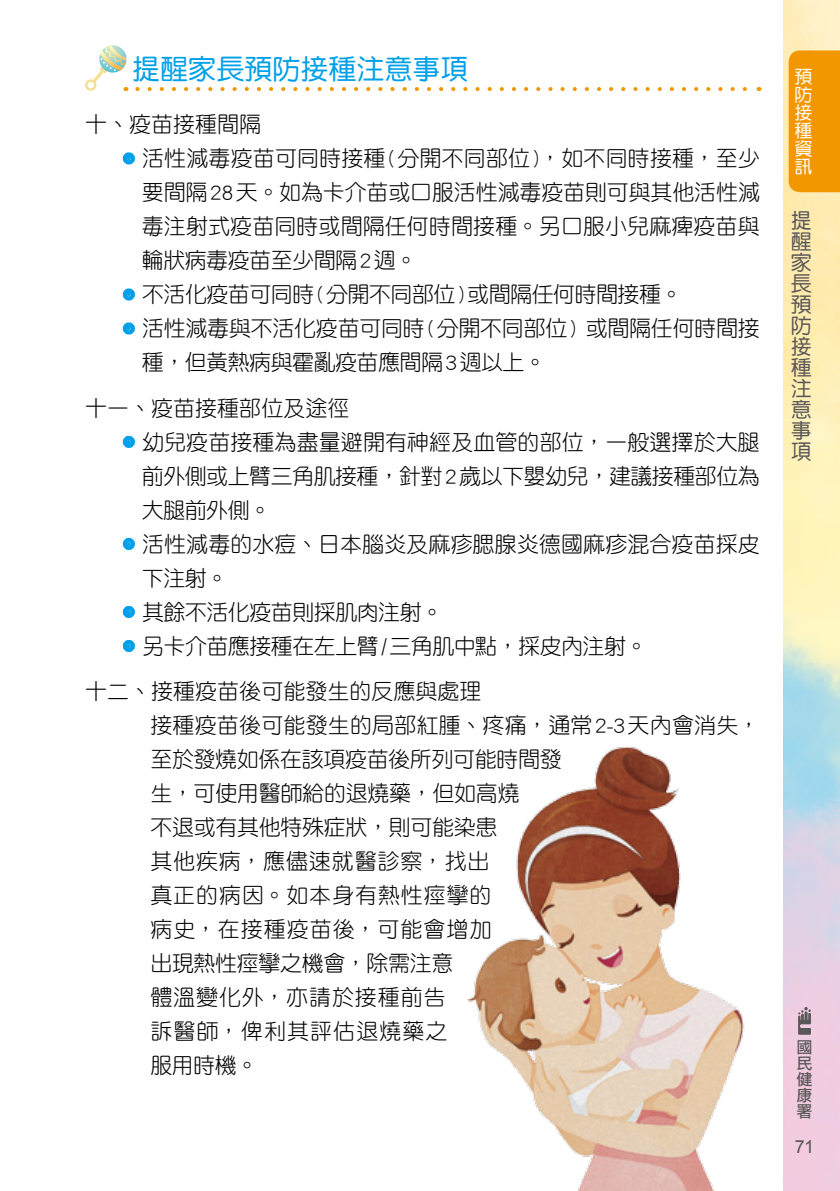
<style>
.page{position:relative;width:840px;height:1191px;background:#fff}
.page>*{position:absolute;margin:0;border:0;box-sizing:border-box;transform-origin:0 0}
.t1{font:28px "DF Yuan Std W5";color:#00a0e9}
.t2{font:22px/34px "DF Yuan Std W3";color:#000}
.t3{font:22px "DF Yuan Std W3";letter-spacing:-.025em;color:#000}
.t4{font:21px/21px "DF Yuan Std W5";color:#595757;text-align:justify}
.t5{font:18px/18px "DF Yuan Std W5";color:#fff;text-align:justify}
.t6{font:18px "Arial";color:#595757}
.t7{font:16px/16px "DF Li Hei Std W5";color:#595757;text-align:justify}
.s1{color:#00a0e9}
</style>
<div class="page">
<svg style="left:137px;top:87px;width:610px;height:4px"></svg>
<img style="left:783px;top:0;width:56px;height:1191px">
<div style="left:788px;top:50px;width:51px;height:142px;background:#f39700"></div>
<svg style="left:797px;top:1007px;width:13px;height:27px"></svg>
<svg style="left:85px;top:45px;width:41px;height:46px"></svg>
<svg style="left:122px;top:152px;width:13px;height:13px"></svg>
<svg style="left:122px;top:288px;width:13px;height:13px"></svg>
<svg style="left:122px;top:322px;width:13px;height:13px"></svg>
<svg style="left:122px;top:435px;width:13px;height:13px"></svg>
<svg style="left:122px;top:537px;width:13px;height:13px"></svg>
<svg style="left:122px;top:605px;width:13px;height:13px"></svg>
<svg style="left:122px;top:639px;width:13px;height:13px"></svg>
<img style="left:467px;top:697px;width:324px;height:494px">
<p class="t1" style="left:132px;top:54px;width:338px">提醒家長預防接種注意事項</p>
<p class="t2" style="left:85px;top:107px;width:178px">十、疫苗接種間隔</p>
<p class="t2" style="left:118px;top:141px;width:643px"><span class="s1">‧</span>活性減毒疫苗可同時接種(分開不同部位)，如不同時接種，至少</p>
<p class="t2" style="left:142px;top:175px;width:619px">要間隔28天。如為卡介苗或口服活性減毒疫苗則可與其他活性減</p>
<p class="t2" style="left:142px;top:209px;width:619px">毒注射式疫苗同時或間隔任何時間接種。另口服小兒麻痺疫苗與</p>
<p class="t3" style="left:142px;top:248px;width:277px">輪狀病毒疫苗至少間隔2週。</p>
<p class="t3" style="left:118px;top:283px;width:566px"><span class="s1">‧</span>不活化疫苗可同時(分開不同部位)或間隔任何時間接種。</p>
<p class="t2" style="left:118px;top:311px;width:643px"><span class="s1">‧</span>活性減毒與不活化疫苗可同時(分開不同部位) 或間隔任何時間接</p>
<p class="t3" style="left:142px;top:350px;width:405px">種，但黃熱病與霍亂疫苗應間隔3週以上。</p>
<p class="t2" style="left:85px;top:390px;width:265px">十一、疫苗接種部位及途徑</p>
<p class="t2" style="left:118px;top:424px;width:643px"><span class="s1">‧</span>幼兒疫苗接種為盡量避開有神經及血管的部位，一般選擇於大腿</p>
<p class="t3" style="left:142px;top:464px;width:619px">前外側或上臂三角肌接種，針對2歲以下嬰幼兒，建議接種部位為</p>
<p class="t2" style="left:142px;top:492px;width:131px">大腿前外側。</p>
<p class="t2" style="left:118px;top:526px;width:643px"><span class="s1">‧</span>活性減毒的水痘、日本腦炎及麻疹腮腺炎德國麻疹混合疫苗採皮</p>
<p class="t2" style="left:142px;top:560px;width:88px">下注射。</p>
<p class="t3" style="left:118px;top:600px;width:327px"><span class="s1">‧</span>其餘不活化疫苗則採肌肉注射。</p>
<p class="t3" style="left:118px;top:634px;width:531px"><span class="s1">‧</span>另卡介苗應接種在左上臂/三角肌中點，採皮內注射。</p>
<p class="t2" style="left:150px;top:674px;width:610px;text-indent:-65px">十二、接種疫苗後可能發生的反應與處理<br>接種疫苗後可能發生的局部紅腫、疼痛，通常2-3天內會消失，至於發燒如係在該項疫苗後所列可能時間發<br>生，可使用醫師給的退燒藥，但如高燒<br>不退或有其他特殊症狀，則可能染患<br>其他疾病，應儘速就醫診察，找出<br>真正的病因。如本身有熱性痙攣的<br>病史，在接種疫苗後，可能會增加<br>出現熱性痙攣之機會，除需注意<br>體溫變化外，亦請於接種前告<br>訴醫師，俾利其評估退燒藥之<br>服用時機。</p>
<p class="t5" style="left:794px;top:67px;width:19px">預防接種資訊</p>
<p class="t4" style="left:790px;top:209px;width:22px">提醒家長預防接種注意事項</p>
<p class="t7" style="left:796px;top:1039px;width:17px">國民健康署</p>
<p class="t6" style="left:794px;top:1134px;width:21px">71</p>
</div>
